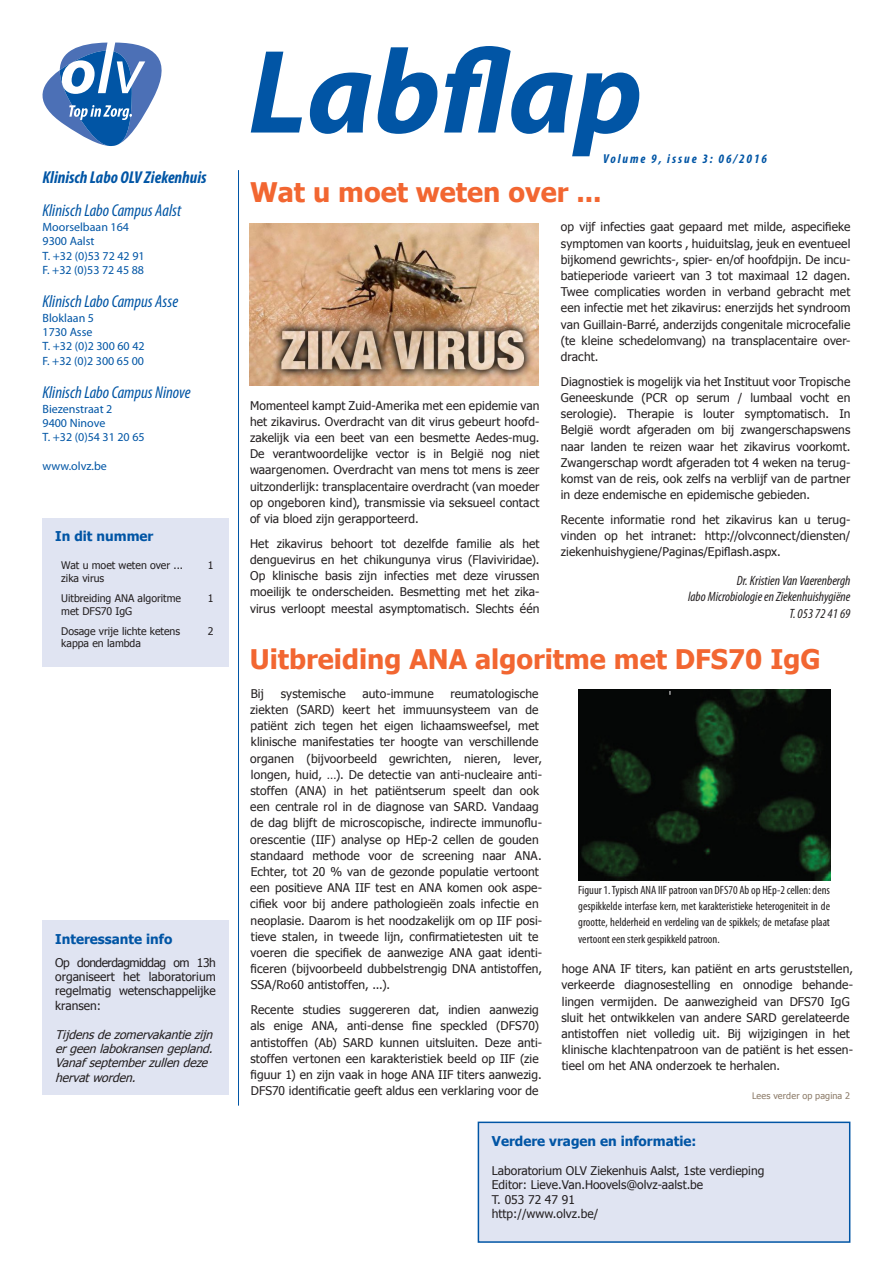
<style>
.page{position:relative;width:893px;height:1263px;background:#fff}
.page>*{position:absolute;margin:0;border:0;box-sizing:border-box;transform-origin:0 0}
.t1{font:italic 700 120px "Myriad Pro";color:#0155a5}
.Artikel_-_Titel{font:700 27px "Tahoma";color:#f26631}
.t2{font:italic condensed 17.25px "Myriad Pro";color:#0155a5}
.t3{font:italic 700 condensed 17.25px "Myriad Pro";color:#0155a5}
.Auteur{font:italic condensed 13.5px "Myriad Pro";color:#231f20}
.t4{font:700 13.5px "Tahoma";color:#0155a5}
.t5{font:italic 700 condensed 12.9px "Myriad Pro";letter-spacing:.15em;color:#0155a5}
.Artikel_-_Tekst{font:12px/16.2px "Tahoma";letter-spacing:.01em;color:#231f20;text-align:justify}
.Figuur_-_Onderschrif{font:condensed 12px/16.2px "Myriad Pro";color:#231f20;text-align:justify}
.t6{font:12px/14.4px "Myriad Pro";color:#0155a5}
.t7{font:italic 12px/14.4px "Tahoma";color:#231f20}
.t8{font:10.5px/12.6px "Tahoma";color:#231f20}
.Artikel_-_Tekst-2{font:9px "Tahoma";letter-spacing:.02em;color:#8a7966}
</style>
<div class="page">
<div style="left:43px;top:518px;width:186px;height:148px;background:#e0e4f2"></div>
<hr style="left:238px;top:170px;width:1px;height:936px;background:#0155a5">
<div style="left:43px;top:921px;width:186px;height:174px;background:#e0e4f2"></div>
<div style="left:478px;top:1122px;width:372px;height:120px;background:#e0e4f2"></div>
<div style="left:478px;top:1121px;width:372px;height:122px;border:2px solid #0155a5"></div>
<svg style="left:42px;top:43px;width:120px;height:103px"></svg>
<img style="left:250px;top:223px;width:289px;height:163px">
<img style="left:579px;top:689px;width:251px;height:191px">
<p class="t3" style="left:43px;top:167px;width:166px">Klinisch Labo OLV Ziekenhuis</p>
<p class="t2" style="left:43px;top:200px;width:140px">Klinisch Labo Campus Aalst</p>
<p class="t6" style="left:43px;top:219px;width:88px">Moorselbaan 164<br>9300 Aalst</p>
<p class="t6" style="left:43px;top:248px;width:104px">T. +32 (0)53 72 42 91</p>
<p class="t6" style="left:43px;top:263px;width:103px">F. +32 (0)53 72 45 88</p>
<p class="t2" style="left:43px;top:291px;width:137px">Klinisch Labo Campus Asse</p>
<p class="t6" style="left:43px;top:310px;width:53px">Bloklaan 5<br>1730 Asse</p>
<p class="t6" style="left:43px;top:339px;width:104px">T. +32 (0)2 300 60 42</p>
<p class="t6" style="left:43px;top:353px;width:103px">F. +32 (0)2 300 65 00</p>
<p class="t2" style="left:43px;top:382px;width:150px">Klinisch Labo Campus Ninove</p>
<p class="t6" style="left:43px;top:401px;width:71px">Biezenstraat 2<br>9400 Ninove</p>
<p class="t6" style="left:43px;top:430px;width:104px">T. +32 (0)54 31 20 65</p>
<p class="t6" style="left:43px;top:459px;width:66px">www.olvz.be</p>
<p class="t4" style="left:55px;top:526px;width:100px">In dit nummer</p>
<p class="t8" style="left:61px;top:559px;width:123px">Wat u moet weten over ... zika virus</p>
<p class="t8" style="left:208px;top:559px;width:7px">1</p>
<p class="t8" style="left:61px;top:591px;width:121px">Uitbreiding ANA algoritme met DFS70 IgG</p>
<p class="t8" style="left:208px;top:591px;width:7px">1</p>
<p class="t8" style="left:61px;top:624px;width:120px">Dosage vrije lichte ketens kappa en lambda</p>
<p class="t8" style="left:208px;top:624px;width:7px">2</p>
<p class="t4" style="left:55px;top:929px;width:119px">Interessante info</p>
<p class="Artikel_-_Tekst" style="left:55px;top:954px;width:162px;line-height:14.4px">Op donderdagmiddag om 13h organiseert het laboratorium regelmatig wetenschappelijke kransen:</p>
<p class="t7" style="left:55px;top:1026px;width:163px">Tijdensdezomervakantiezij n ergeenlabokransengepland.<br>Vanafseptemberzullendeze hervatworden.</p>
<p class="t1" style="left:248px;top:14px;width:396px">Labflap</p>
<p class="t5" style="left:603px;top:151px;width:166px">Volume 9, issue 3: 06/2016</p>
<p class="Artikel_-_Titel" style="left:250px;top:174px;width:353px">Wat u moet weten over ...</p>
<p class="Artikel_-_Tekst" style="left:561px;top:218px;width:291px">op vijf infecties gaat gepaard met milde, aspecifieke symptomen van koorts , huiduitslag, jeuk en eventueel bijkomend gewrichts-, spier- en/of hoofdpijn. De incu&shy;batieperiode varieert van 3 tot maximaal 12 dagen.<br>Twee complicaties worden in verband gebracht met een infectie met het zikavirus: enerzijds het syndroom van Guillain-Barré, anderzijds congenitale microcefalie (te kleine schedelomvang) na transplacentaire over&shy;dracht.</p>
<p class="Artikel_-_Tekst" style="left:561px;top:373px;width:291px">Diagnostiek is mogelijk via het Instituut voor Tropische Geneeskunde (PCR op serum / lumbaal vocht en serologie). Therapie is louter symptomatisch. In België wordt afgeraden om bij zwangerschapswens naar landen te reizen waar het zikavirus voorkomt.<br>Zwangerschap wordt afgeraden tot 4 weken na terug&shy;komst van de reis, ook zelfs na verblijf van de partner in deze endemische en epidemische gebieden.</p>
<p class="Artikel_-_Tekst" style="left:561px;top:511px;width:291px">Recente informatie rond het zikavirus kan u terug&shy;vinden op het intranet: http://olvconnect/diensten/ ziekenhuishygiene/Paginas/Epiflash.aspx.</p>
<p class="Auteur" style="left:737px;top:573px;width:115px">Dr. Kristien Van Vaerenbergh</p>
<p class="Auteur" style="left:688px;top:589px;width:164px">labo Microbiologie en Ziekenhuishygiëne</p>
<p class="Auteur" style="left:789px;top:605px;width:62px">T. 053 72 41 69</p>
<p class="Artikel_-_Titel" style="left:250px;top:640px;width:572px">Uitbreiding ANA algoritme met DFS70 IgG</p>
<p class="Artikel_-_Tekst" style="left:251px;top:685px;width:15px">Bij</p>
<p class="Artikel_-_Tekst" style="left:281px;top:685px;width:67px">systemische</p>
<p class="Artikel_-_Tekst" style="left:363px;top:685px;width:73px">auto-immune</p>
<p class="Artikel_-_Tekst" style="left:250px;top:397px;width:291px">Momenteel kampt Zuid-Amerika met een epidemie van het zikavirus. Overdracht van dit virus gebeurt hoofd&shy;zakelijk via een beet van een besmette Aedes-mug.<br>De verantwoordelijke vector is in België nog niet waargenomen. Overdracht van mens tot mens is zeer uitzonderlijk: transplacentaire overdracht (van moeder op ongeboren kind), transmissie via seksueel contact of via bloed zijn gerapporteerd.</p>
<p class="Artikel_-_Tekst" style="left:250px;top:535px;width:291px">Het zikavirus behoort tot dezelfde familie als het denguevirus en het chikungunya virus (Flaviviridae).<br>Op klinische basis zijn infecties met deze virussen moeilijk te onderscheiden. Besmetting met het zika&shy;virus verloopt meestal asymptomatisch. Slechts één</p>
<p class="Artikel_-_Tekst" style="left:250px;top:685px;width:293px;text-align:left;text-indent:200px">reumatologische ziekten (SARD) keert het immuunsysteem van de patiënt zich tegen het eigen lichaamsweefsel, met klinische manifestaties ter hoogte van verschillende organen (bijvoorbeeld gewrichten, nieren, lever, longen, huid, …). De detectie van anti-nucleaire anti&shy;stoffen (ANA) in het patiëntserum speelt dan ook een centrale rol in de diagnose van SARD. Vandaag de dag blijft de microscopische, indirecte immunoflu&shy;orescentie (IIF) analyse op HEp-2 cellen de gouden standaard methode voor de screening naar ANA.<br>Echter, tot 20 % van de gezonde populatie vertoont een positieve ANA IIF test en ANA komen ook aspe&shy;cifiek voor bij andere pathologieën zoals infectie en neoplasie. Daarom is het noodzakelijk om op IIF posi&shy;tieve stalen, in tweede lijn, confirmatietesten uit te voeren die specifiek de aanwezige ANA gaat identi&shy;ficeren (bijvoorbeeld dubbelstrengig DNA antistoffen, SSA/Ro60 antistoffen, ...).</p>
<p class="Artikel_-_Tekst" style="left:250px;top:1001px;width:293px;text-align:left">Recente studies suggereren dat, indien aanwezig als enige ANA, anti-dense fine speckled (DFS70) antistoffen (Ab) SARD kunnen uitsluiten. Deze anti&shy;stoffen vertonen een karakteristiek beeld op IIF (zie figuur 1) en zijn vaak in hoge ANA IIF titers aanwezig.<br>DFS70 identificatie geeft aldus een verklaring voor de</p>
<p class="Figuur_-_Onderschrif" style="left:578px;top:882px;width:253px">Figuur 1. Typisch ANA IIF patroon van DFS70 Ab op HEp-2 cellen: dens gespikkelde interfase kern, met karakteristieke heterogeniteit in de grootte, helderheid en verdeling van de spikkels; de metafase plaat vertoont een sterk gespikkeld patroon.</p>
<p class="Artikel_-_Tekst" style="left:561px;top:960px;width:293px;text-align:left">hoge ANA IF titers, kan patiënt en arts geruststellen, verkeerde diagnosestelling en onnodige behande&shy;lingen vermijden. De aanwezigheid van DFS70 IgG sluit het ontwikkelen van andere SARD gerelateerde antistoffen niet volledig uit. Bij wijzigingen in het klinische klachtenpatroon van de patiënt is het essen&shy;tieel om het ANA onderzoek te herhalen.</p>
<p class="Artikel_-_Tekst-2" style="left:752px;top:1090px;width:100px">Lees verder op pagina 2</p>
<p class="t4" style="left:492px;top:1132px;width:206px">Verdere vragen en informatie:</p>
<p class="Artikel_-_Tekst" style="left:492px;top:1162px;width:274px">Laboratorium OLV Ziekenhuis Aalst, 1ste verdieping</p>
<p class="Artikel_-_Tekst" style="left:492px;top:1176px;width:213px">Editor: Lieve.Van.Hoovels@olvz-aalst.be</p>
<p class="Artikel_-_Tekst" style="left:492px;top:1191px;width:85px">T. 053 72 47 91</p>
<p class="Artikel_-_Tekst" style="left:492px;top:1205px;width:108px">http://www.olvz.be/</p>
</div>
